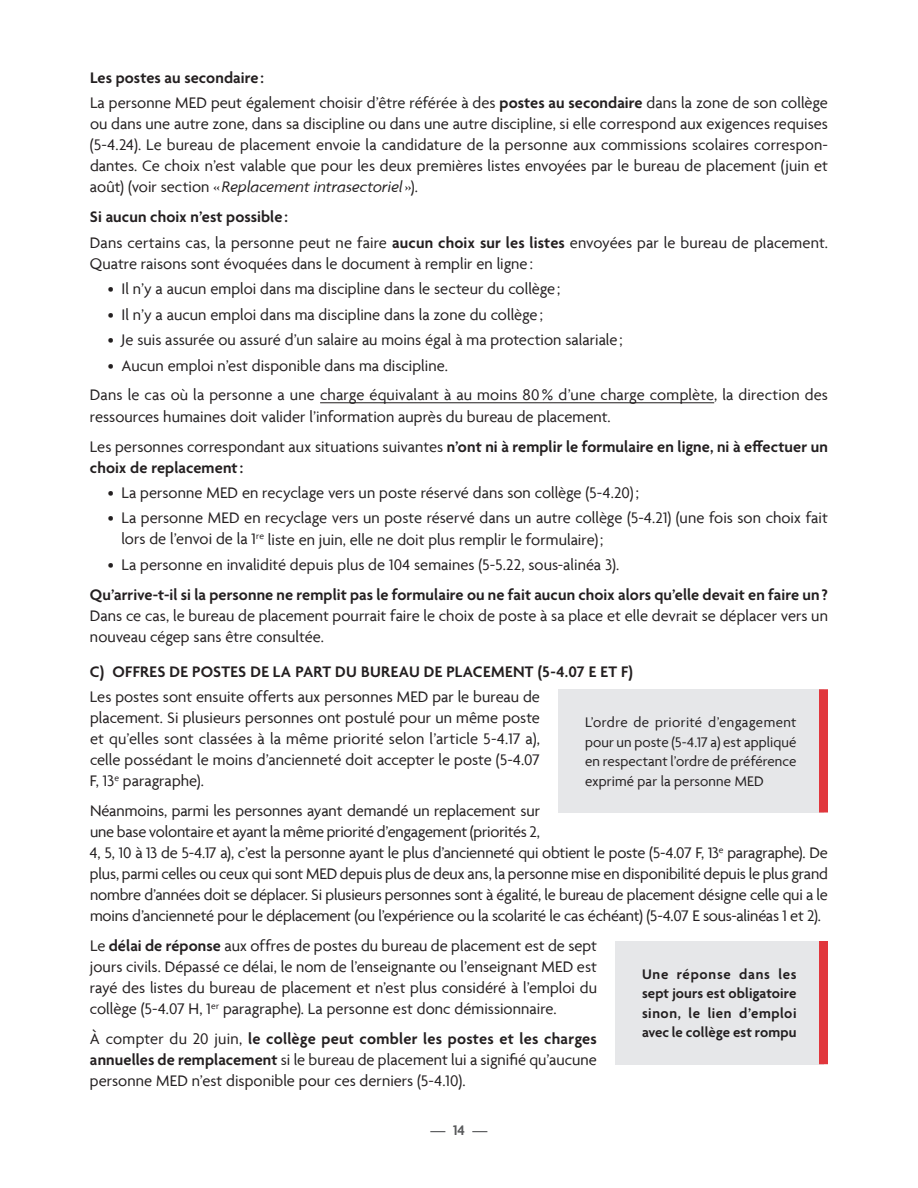
<style>
.page{position:relative;width:918px;height:1188px;background:#fff}
.page>*{position:absolute;margin:0;border:0;box-sizing:border-box;transform-origin:0 0}
.t1{font:16.5px/21px "Agenda";color:#231f20}
.t2{font:600 16.5px "Agenda";letter-spacing:.005em;color:#231f20}
.t3{font:15px/19.5px "Agenda";letter-spacing:.005em;color:#231f20;text-align:justify}
.t4{font:600 15px/19.5px "Agenda";letter-spacing:.005em;color:#231f20;text-align:justify}
.t5{font:600 15px "Agenda";color:#57585a}
.s1{font-weight:600}
.s2{font-style:italic}
</style>
<div class="page">
<hr style="left:320px;top:403px;width:394px;height:1px;background:#231f20">
<div style="left:558px;top:689px;width:266px;height:124px;background:#e6e7e9"></div>
<div style="left:819px;top:689px;width:9px;height:124px;background:#e1373d"></div>
<div style="left:615px;top:941px;width:209px;height:123px;background:#e6e7e9"></div>
<div style="left:819px;top:941px;width:9px;height:123px;background:#e1373d"></div>
<p class="t1" style="left:90px;top:64px;width:739px;line-height:25.5px"><span class="s1">Les postes au secondaire :<br></span>La personne MED peut également choisir d’être référée à des <span class="s1">postes au secondaire</span> dans la zone de son collège</p>
<p class="t1" style="left:90px;top:113px;width:740px;text-align:justify">ou dans une autre zone, dans sa discipline ou dans une autre discipline, si elle correspond aux exigences requises (5-4.24). Le bureau de placement envoie la candidature de la personne aux commissions scolaires correspon&shy;dantes. Ce choix n’est valable que pour les deux premières listes envoyées par le bureau de placement (juin et août) (voir section «<span class="s2">Replacement intrasectoriel</span>»).</p>
<p class="t1" style="left:90px;top:204px;width:740px;line-height:25.5px"><span class="s1">Si aucun choix n’est possible :<br></span>Dans certains cas, la personne peut ne faire <span class="s1">aucun choix sur les listes</span> envoyées par le bureau de placement.</p>
<p class="t1" style="left:90px;top:252px;width:444px">Quatre raisons sont évoquées dans le document à remplir en ligne :</p>
<p class="t1" style="left:108px;top:278px;width:454px">• Il n’y a aucun emploi dans ma discipline dans le secteur du collège ;</p>
<p class="t1" style="left:108px;top:303px;width:436px">• Il n’y a aucun emploi dans ma discipline dans la zone du collège ;</p>
<p class="t1" style="left:108px;top:329px;width:516px">• Je suis assurée ou assuré d’un salaire au moins égal à ma protection salariale ;</p>
<p class="t1" style="left:90px;top:350px;width:740px;line-height:30px;text-indent:18px">• Aucun emploi n’est disponible dans ma discipline.<br>Dans le cas où la personne a une charge équivalant à au moins 80% d’une charge complète, la direction des</p>
<p class="t1" style="left:90px;top:401px;width:739px;line-height:30px">ressources humaines doit valider l’information auprès du bureau de placement.<br>Les personnes correspondant aux situations suivantes <span class="s1">n’ont ni à remplir le formulaire en ligne, ni à effectuer un</span></p>
<p class="t2" style="left:90px;top:458px;width:155px">choix de replacement:</p>
<p class="t1" style="left:108px;top:482px;width:533px">• La personne MED en recyclage vers un poste réservé dans son collège (5-4.20) ;</p>
<p class="t1" style="left:121px;top:507px;width:708px;text-indent:-13px">• La personne MED en recyclage vers un poste réservé dans un autre collège (5-4.21) (une fois son choix fait lors de l’envoi de la 1<sup>re</sup> liste en juin, elle ne doit plus remplir le formulaire) ;</p>
<p class="t1" style="left:108px;top:554px;width:513px">• La personne en invalidité depuis plus de 104 semaines (5-5.22, sous-alinéa 3).</p>
<p class="t2" style="left:90px;top:586px;width:739px">Qu’arrive-t-il si la personne ne remplit pas le formulaire ou ne fait aucun choix alors qu’elle devait en faire un?</p>
<p class="t1" style="left:90px;top:605px;width:740px">Dans ce cas, le bureau de placement pourrait faire le choix de poste à sa place et elle devrait se déplacer vers un nouveau cégep sans être consultée.</p>
<p class="t2" style="left:90px;top:662px;width:545px">C) OFFRES DE POSTES DE LA PART DU BUREAU DE PLACEMENT (5-4.07 E ET F)</p>
<p class="t1" style="left:90px;top:686px;width:452px;text-align:justify">Les postes sont ensuite offerts aux personnes MED par le bureau de placement. Si plusieurs personnes ont postulé pour un même poste et qu’elles sont classées à la même priorité selon l’article 5-4.17 a), celle possédant le moins d’ancienneté doit accepter le poste (5-4.07<br>F, 13<sup>e</sup> paragraphe).</p>
<p class="t1" style="left:90px;top:800px;width:740px">Néanmoins, parmi les personnes ayant demandé un replacement sur<br>une base volontaire et ayant la même priorité d’engagement (priorités 2,<br>4, 5, 10 à 13 de 5-4.17 a), c’est la personne ayant le plus d’ancienneté qui obtient le poste (5-4.07 F, 13<sup>e</sup> paragraphe). De plus, parmi celles ou ceux qui sont MED depuis plus de deux ans, la personne mise en disponibilité depuis le plus grand nombre d’années doit se déplacer. Si plusieurs personnes sont à égalité, le bureau de placement désigne celle qui a le moins d’ancienneté pour le déplacement (ou l’expérience ou la scolarité le cas échéant) (5-4.07 E sous-alinéas 1 et 2).</p>
<p class="t1" style="left:90px;top:935px;width:509px;text-align:justify">Le <span class="s1">délai de réponse</span> aux offres de postes du bureau de placement est de sept jours civils. Dépassé ce délai, le nom de l’enseignante ou l’enseignant MED est rayé des listes du bureau de placement et n’est plus considéré à l’emploi du collège (5-4.07 H, 1<sup>er</sup> paragraphe). La personne est donc démissionnaire.</p>
<p class="t1" style="left:90px;top:1028px;width:509px;text-align:justify">À compter du 20 juin, <span class="s1">le collège peut combler les postes et les charges annuelles de remplacement</span> si le bureau de placement lui a signifié qu’aucune personne MED n’est disponible pour ces derniers (5-4.10).</p>
<p class="t3" style="left:585px;top:712px;width:213px">L’ordre de priorité d’engagement pour un poste (5-4.17 a) est appliqué en respectant l’ordre de préférence exprimé par la personne MED</p>
<p class="t4" style="left:642px;top:965px;width:156px">Une réponse dans les sept jours est obligatoire sinon, le lien d’emploi avec le collège est rompu</p>
<p class="t5" style="left:431px;top:1122px;width:58px">—14—</p>
</div>
